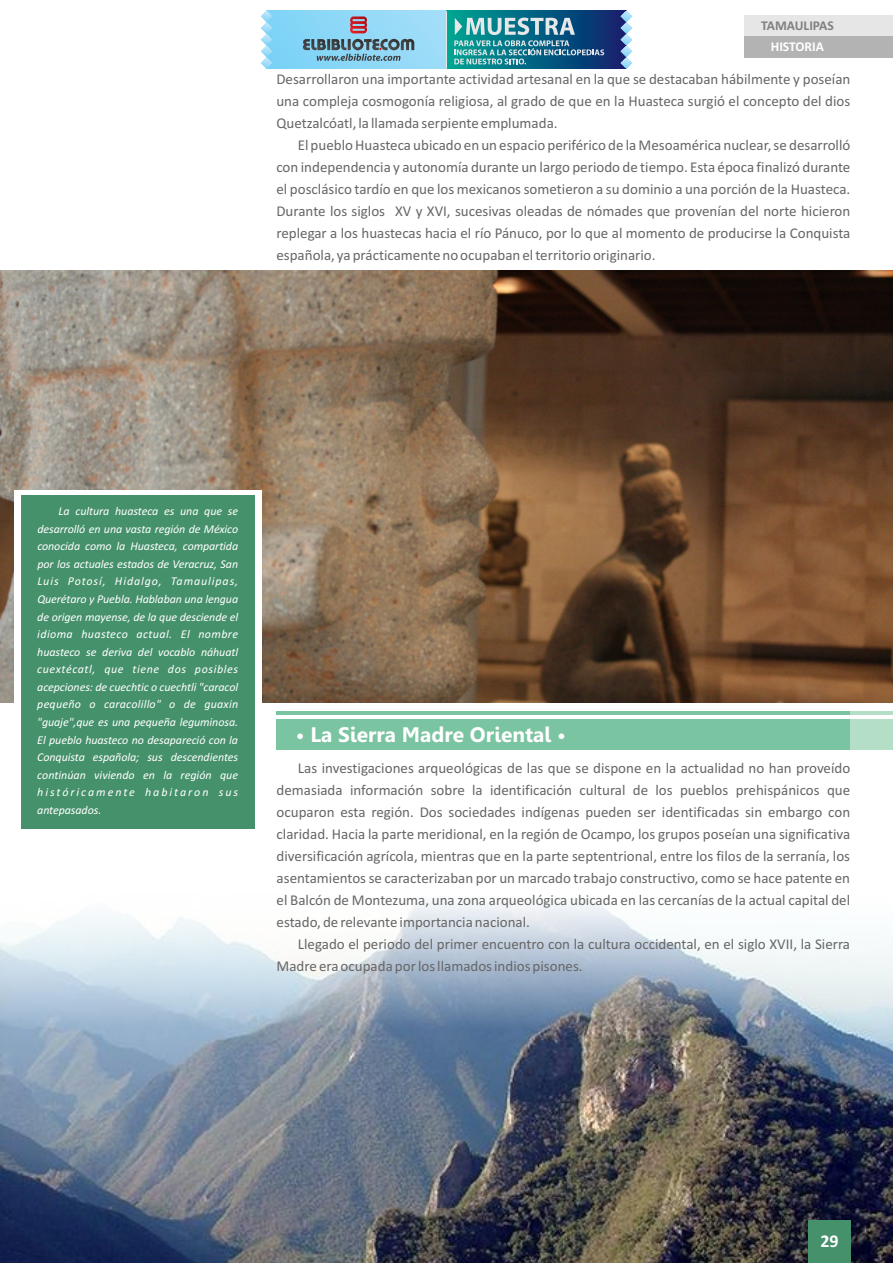
<style>
.page{position:relative;width:893px;height:1263px;background:#fff}
.page>*{position:absolute;margin:0;border:0;box-sizing:border-box;transform-origin:0 0}
.t1{font:700 21px "Gisha";color:#fff}
.t2{font:700 18px "Calibri";color:#fff}
.t3{font:15px/21.9px "Calibri";color:#666;text-align:justify}
.t4{font:700 13.5px "Calibri";color:#808080}
.t5{font:700 13.5px "Calibri";color:#fff}
.t6{font:italic 12px/17.5px "Calibri";letter-spacing:.15em;color:#fff;text-align:justify}
</style>
<div class="page">
<img style="left:0;top:903px;width:893px;height:360px">
<div style="left:808px;top:1220px;width:42px;height:43px;background:#45916b"></div>
<div style="left:744px;top:15px;width:149px;height:21px;background:#e6e6e6"></div>
<div style="left:744px;top:36px;width:149px;height:22px;background:#b3b3b3"></div>
<img style="left:0;top:271px;width:893px;height:431px">
<div style="left:276px;top:719px;width:574px;height:30px;background:#7ac4a1"></div>
<hr style="left:276px;top:711px;width:574px;height:4px;background:#7ac4a1">
<div style="left:850px;top:719px;width:43px;height:30px;background:#b5dec7"></div>
<hr style="left:850px;top:711px;width:43px;height:4px;background:#b5dec7">
<div style="left:15px;top:490px;width:247px;height:344px;background:#fff"></div>
<div style="left:21px;top:496px;width:234px;height:333px;background:#45916b"></div>
<svg style="left:272px;top:10px;width:174px;height:59px;background:#8fd8f7"></svg>
<svg style="left:308px;top:428px;width:64px;height:28px;background:#9e8970"></svg>
<svg style="left:372px;top:428px;width:8px;height:28px"></svg>
<svg style="left:384px;top:428px;width:36px;height:28px"></svg>
<div style="left:423px;top:428px;width:8px;height:28px;background:#8d704f"></div>
<svg style="left:434px;top:428px;width:157px;height:28px;background:#77573b"></svg>
<svg style="left:446px;top:10px;width:175px;height:59px;background:#095c7f"></svg>
<svg style="left:261px;top:10px;width:11px;height:59px"></svg>
<svg style="left:621px;top:10px;width:11px;height:59px"></svg>
<svg style="left:350px;top:16px;width:17px;height:17px"></svg>
<svg style="left:302px;top:39px;width:112px;height:22px;background:#6d98ac"></svg>
<svg style="left:454px;top:18px;width:150px;height:46px;background:#42889e"></svg>
<hr style="left:446px;top:11px;width:1px;height:58px;background:#e6e7e9">
<p class="t4" style="left:761px;top:20px;width:74px">TAMAULIPAS</p>
<p class="t5" style="left:771px;top:41px;width:55px">HISTORIA</p>
<p class="t3" style="left:276px;top:69px;width:575px">Desarrollaron una importante actividad artesanal en la que se destacaban hábilmente y poseían una compleja cosmogonía religiosa, al grado de que en la Huasteca surgió el concepto del dios Quetzalcóatl, la llamada serpiente emplumada.</p>
<p class="t3" style="left:276px;top:135px;width:576px;text-indent:21px">El pueblo Huasteca ubicado en un espacio periférico de la Mesoamérica nuclear, se desarrolló con independencia y autonomía durante un largo periodo de tiempo. Esta época finalizó durante el posclásico tardío en que los mexicanos sometieron a su dominio a una porción de la Huasteca.<br>Durante los siglos XV y XVI, sucesivas oleadas de nómades que provenían del norte hicieron replegar a los huastecas hacia el río Pánuco, por lo que al momento de producirse la Conquista española, ya prácticamente no ocupaban el territorio originario.</p>
<p class="t6" style="left:37px;top:503px;width:203px;text-indent:21px">La cultura huasteca es una que se desarrolló en una vasta región de México conocida como la Huasteca, compartida por los actuales estados de Veracruz, San Luis Potosí, Hidalgo, Tamaulipas, Querétaro y Puebla. Hablaban una lengua de origen mayense, de la que desciende el idioma huasteco actual. El nombre huasteco se deriva del vocablo náhuatl cuextécatl, que tiene dos posibles acepciones: de cuechtic o cuechtli "caracol pequeño o caracolillo" o de guaxin "guaje",que es una pequeña leguminosa.<br>El pueblo huasteco no desapareció con la Conquista española; sus descendientes continúan viviendo en la región que históricamente habitaron sus antepasados.</p>
<h1 class="t1" style="left:296px;top:726px;width:272px">• La Sierra Madre Oriental •</h1>
<p class="t3" style="left:277px;top:759px;width:575px;text-indent:21px">Las investigaciones arqueológicas de las que se dispone en la actualidad no han proveído demasiada información sobre la identificación cultural de los pueblos prehispánicos que ocuparon esta región. Dos sociedades indígenas pueden ser identificadas sin embargo con claridad. Hacia la parte meridional, en la región de Ocampo, los grupos poseían una significativa diversificación agrícola, mientras que en la parte septentrional, entre los filos de la serranía, los asentamientos se caracterizaban por un marcado trabajo constructivo, como se hace patente en el Balcón de Montezuma, una zona arqueológica ubicada en las cercanías de la actual capital del estado, de relevante importancia nacional.</p>
<p class="t3" style="left:277px;top:934px;width:575px;text-indent:21px">Llegado el periodo del primer encuentro con la cultura occidental, en el siglo XVII, la Sierra<br>Madre era ocupada por los llamados indios pisones.</p>
<p class="t2" style="left:820px;top:1234px;width:20px">29</p>
</div>
